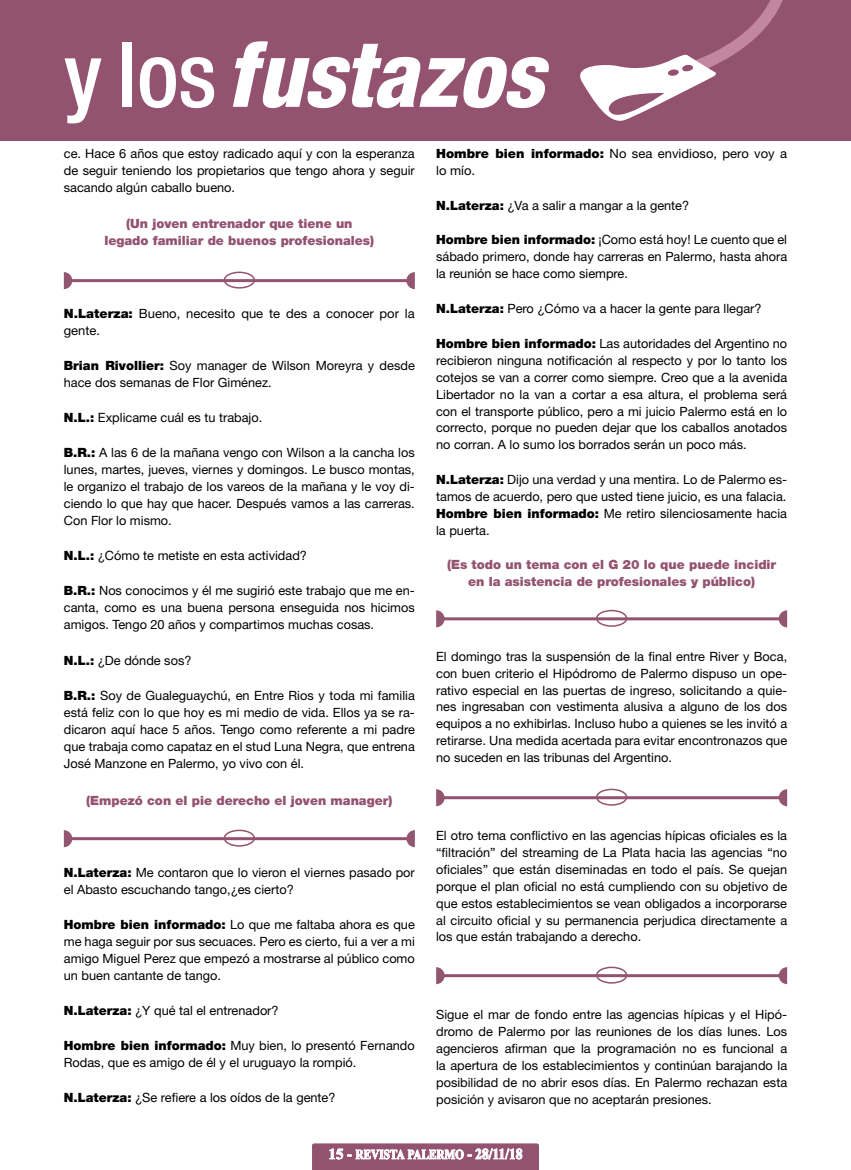
<style>
.page{position:relative;width:851px;height:1170px;background:#fff}
.page>*{position:absolute;margin:0;border:0;box-sizing:border-box;transform-origin:0 0}
.t1{font:italic 800 condensed 90px "Helvetica Neue LT Std";letter-spacing:-.005em;color:#fff}
.t2{font:700 13.5px "Times New Roman";color:#fff;scale:.83 1}
.t3{font:12.75px/17px "Helvetica Neue LT Std";color:#000;text-align:justify}
.t4{font:900 12.75px/17px "Helvetica Neue LT Std";color:#935370;text-align:center}
.s1{font-weight:500;font-style:normal}
.s2{font-weight:900}
.s3{font-size:15px}
</style>
<div class="page">
<div style="left:0;top:0;width:850px;height:140px;background:#935370"></div>
<svg style="left:580px;top:0;width:203px;height:121px"></svg>
<svg style="left:312px;top:1143px;width:227px;height:26px;background:#a67189"></svg>
<hr style="left:65px;top:279px;width:348px;height:3px;background:#935370">
<svg style="left:64px;top:272px;width:8px;height:17px"></svg>
<svg style="left:406px;top:272px;width:9px;height:17px"></svg>
<div style="left:224px;top:271px;width:31px;height:17px;border:2px solid #935370;border-radius:50%"></div>
<hr style="left:65px;top:837px;width:348px;height:3px;background:#935370">
<svg style="left:64px;top:830px;width:8px;height:17px"></svg>
<svg style="left:406px;top:830px;width:9px;height:17px"></svg>
<div style="left:224px;top:829px;width:31px;height:17px;border:2px solid #935370;border-radius:50%"></div>
<hr style="left:437px;top:617px;width:348px;height:3px;background:#935370">
<svg style="left:436px;top:610px;width:8px;height:17px"></svg>
<svg style="left:778px;top:610px;width:9px;height:17px"></svg>
<div style="left:596px;top:609px;width:31px;height:17px;border:2px solid #935370;border-radius:50%"></div>
<hr style="left:437px;top:796px;width:348px;height:3px;background:#935370">
<svg style="left:436px;top:789px;width:8px;height:17px"></svg>
<svg style="left:778px;top:789px;width:9px;height:17px"></svg>
<div style="left:596px;top:788px;width:31px;height:17px;border:2px solid #935370;border-radius:50%"></div>
<hr style="left:437px;top:974px;width:348px;height:3px;background:#935370">
<svg style="left:436px;top:967px;width:8px;height:17px"></svg>
<svg style="left:778px;top:967px;width:9px;height:17px"></svg>
<div style="left:596px;top:966px;width:31px;height:17px;border:2px solid #935370;border-radius:50%"></div>
<h1 class="t1" style="left:64px;top:19px;width:481px"><span class="s1">y los</span> fustazos</h1>
<p class="t3" style="left:64px;top:145px;width:352px">ce. Hace 6 años que estoy radicado aquí y con la esperanza de seguir teniendo los propietarios que tengo ahora y seguir sacando algún caballo bueno.</p>
<p class="t4" style="left:104px;top:215px;width:271px">(Un joven entrenador que tiene un legado familiar de buenos profesionales)</p>
<p class="t3" style="left:64px;top:305px;width:352px"><span class="s2">N.Laterza:</span> Bueno, necesito que te des a conocer por la gente.</p>
<p class="t3" style="left:64px;top:357px;width:352px"><span class="s2">Brian Rivollier:</span> Soy manager de Wilson Moreyra y desde hace dos semanas de Flor Giménez.</p>
<p class="t3" style="left:64px;top:409px;width:200px"><span class="s2">N.L.:</span> Explicame cuál es tu trabajo.</p>
<p class="t3" style="left:64px;top:444px;width:352px"><span class="s2">B.R.:</span> A las 6 de la mañana vengo con Wilson a la cancha los lunes, martes, jueves, viernes y domingos. Le busco montas, le organizo el trabajo de los vareos de la mañana y le voy di&shy;ciendo lo que hay que hacer. Después vamos a las carreras.<br>Con Flor lo mismo.</p>
<p class="t3" style="left:64px;top:546px;width:245px"><span class="s2">N.L.:</span> ¿Cómo te metiste en esta actividad?</p>
<p class="t3" style="left:64px;top:581px;width:352px"><span class="s2">B.R.:</span> Nos conocimos y él me sugirió este trabajo que me en&shy;canta, como es una buena persona enseguida nos hicimos amigos. Tengo 20 años y compartimos muchas cosas.</p>
<p class="t3" style="left:64px;top:652px;width:129px"><span class="s2">N.L.:</span> ¿De dónde sos?</p>
<p class="t3" style="left:64px;top:687px;width:352px"><span class="s2">B.R.:</span> Soy de Gualeguaychú, en Entre Rios y toda mi familia está feliz con lo que hoy es mi medio de vida. Ellos ya se ra&shy;dicaron aquí hace 5 años. Tengo como referente a mi padre que trabaja como capataz en el stud Luna Negra, que entrena José Manzone en Palermo, yo vivo con él.</p>
<p class="t4" style="left:86px;top:791px;width:308px">(Empezó con el pie derecho el joven manager)</p>
<p class="t3" style="left:64px;top:864px;width:352px"><span class="s2">N.Laterza:</span> Me contaron que lo vieron el viernes pasado por el Abasto escuchando tango,¿es cierto?</p>
<p class="t3" style="left:64px;top:916px;width:352px"><span class="s2">Hombre bien informado:</span> Lo que me faltaba ahora es que me haga seguir por sus secuaces. Pero es cierto, fui a ver a mi amigo Miguel Perez que empezó a mostrarse al público como un buen cantante de tango.</p>
<p class="t3" style="left:64px;top:1001px;width:216px"><span class="s2">N.Laterza:</span> ¿Y qué tal el entrenador?</p>
<p class="t3" style="left:64px;top:1036px;width:352px"><span class="s2">Hombre bien informado:</span> Muy bien, lo presentó Fernando<br>Rodas, que es amigo de él y el uruguayo la rompió.</p>
<p class="t3" style="left:64px;top:1088px;width:273px"><span class="s2">N.Laterza:</span> ¿Se refiere a los oídos de la gente?</p>
<p class="t3" style="left:436px;top:145px;width:352px"><span class="s2">Hombre bien informado:</span> No sea envidioso, pero voy a lo mío.</p>
<p class="t3" style="left:436px;top:197px;width:254px"><span class="s2">N.Laterza:</span> ¿Va a salir a mangar a la gente?</p>
<p class="t3" style="left:436px;top:231px;width:352px"><span class="s2">Hombre bien informado:</span> ¡Como está hoy! Le cuento que el sábado primero, donde hay carreras en Palermo, hasta ahora la reunión se hace como siempre.</p>
<p class="t3" style="left:436px;top:299px;width:327px"><span class="s2">N.Laterza:</span> Pero ¿Cómo va a hacer la gente para llegar?</p>
<p class="t3" style="left:436px;top:334px;width:352px"><span class="s2">Hombre bien informado:</span> Las autoridades del Argentino no recibieron ninguna notificación al respecto y por lo tanto los cotejos se van a correr como siempre. Creo que a la avenida Libertador no la van a cortar a esa altura, el problema será con el transporte público, pero a mi juicio Palermo está en lo correcto, porque no pueden dejar que los caballos anotados no corran. A lo sumo los borrados serán un poco más.</p>
<p class="t3" style="left:436px;top:471px;width:352px"><span class="s2">N.Laterza:</span> Dijo una verdad y una mentira. Lo de Palermo es&shy;tamos de acuerdo, pero que usted tiene juicio, es una falacia.<br><span class="s2">Hombre bien informado:</span> Me retiro silenciosamente hacia la puerta.</p>
<p class="t4" style="left:447px;top:556px;width:331px">(Es todo un tema con el G 20 lo que puede incidir en la asistencia de profesionales y público)</p>
<p class="t3" style="left:436px;top:647px;width:352px">El domingo tras la suspensión de la final entre River y Boca, con buen criterio el Hipódromo de Palermo dispuso un ope&shy;rativo especial en las puertas de ingreso, solicitando a quie&shy;nes ingresaban con vestimenta alusiva a alguno de los dos equipos a no exhibirlas. Incluso hubo a quienes se les invitó a retirarse. Una medida acertada para evitar encontronazos que no suceden en las tribunas del Argentino.</p>
<p class="t3" style="left:436px;top:826px;width:352px">El otro tema conflictivo en las agencias hípicas oficiales es la “filtración” del streaming de La Plata hacia las agencias “no oficiales” que están diseminadas en todo el país. Se quejan porque el plan oficial no está cumpliendo con su objetivo de que estos establecimientos se vean obligados a incorporarse al circuito oficial y su permanencia perjudica directamente a los que están trabajando a derecho.</p>
<p class="t3" style="left:436px;top:1005px;width:352px">Sigue el mar de fondo entre las agencias hípicas y el Hipó&shy;dromo de Palermo por las reuniones de los días lunes. Los agencieros afirman que la programación no es funcional a la apertura de los establecimientos y continúan barajando la posibilidad de no abrir esos días. En Palermo rechazan esta posición y avisaron que no aceptarán presiones.</p>
<p class="t2" style="left:328px;top:1144px;width:235px"><span class="s3">15 -</span> REVISTA PALERMO <span class="s3">- 28/11/18</span></p>
</div>
